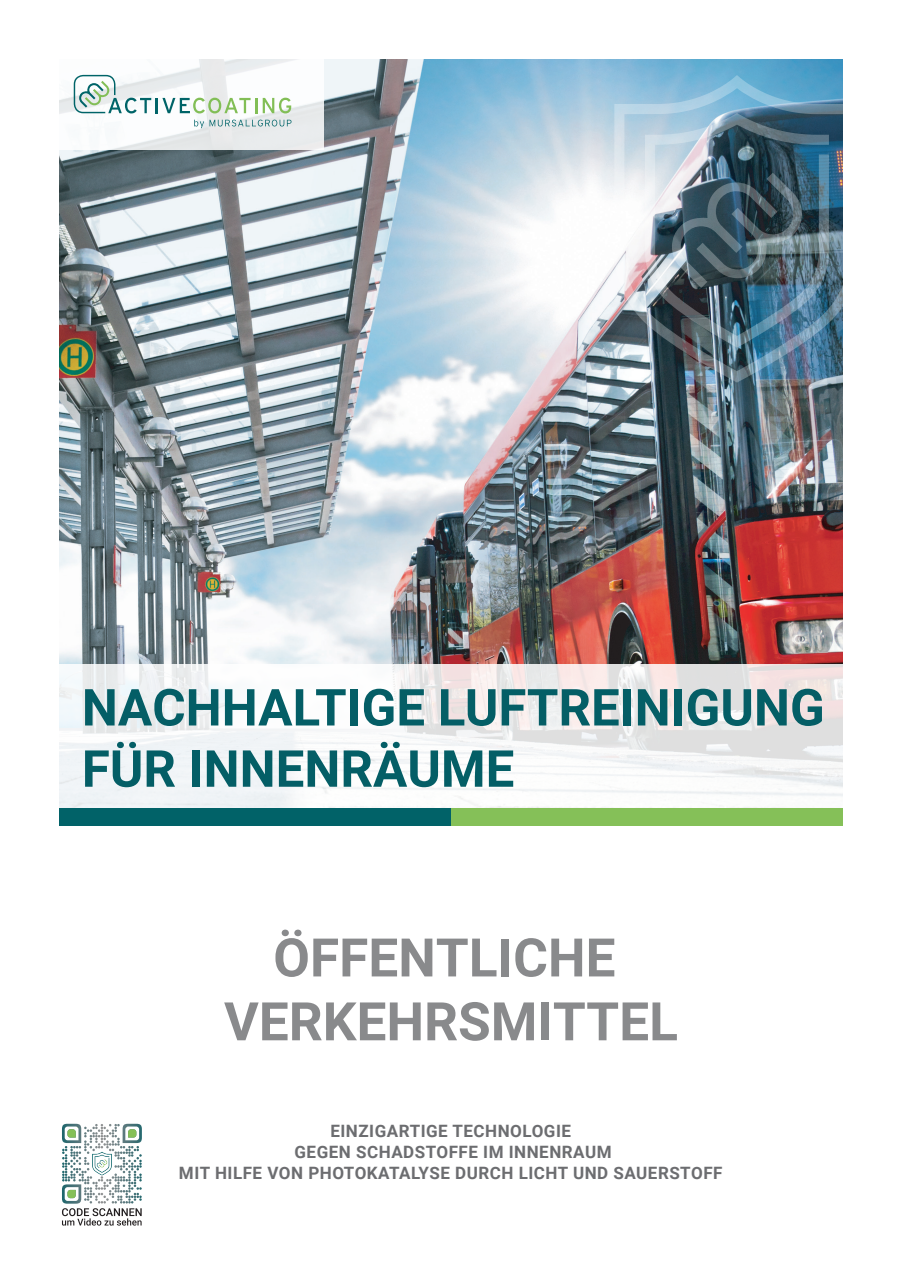
<style>
.page{position:relative;width:902px;height:1272px;background:#fff}
.page>*{position:absolute;margin:0;border:0;box-sizing:border-box;transform-origin:0 0}
.t1{font:700 53.25px/63.9px "Roboto";color:#6c6d70;text-align:center}
.t2{font:700 51px/61.2px "Roboto";color:#045e66}
.t3{font:700 16.95px/21.3px "Roboto";letter-spacing:.03em;color:#6c6d70;text-align:center}
</style>
<div class="page">
<img style="left:60px;top:60px;width:782px;height:604px">
<svg style="left:60px;top:60px;width:263px;height:89px"></svg>
<svg style="left:263px;top:98px;width:28px;height:15px"></svg>
<svg style="left:194px;top:119px;width:97px;height:9px"></svg>
<svg style="left:74px;top:75px;width:183px;height:38px"></svg>
<svg style="left:60px;top:664px;width:782px;height:144px"></svg>
<div style="left:451px;top:808px;width:391px;height:17px;background:#85c058"></div>
<div style="left:60px;top:808px;width:391px;height:17px;background:#016268"></div>
<img style="left:614px;top:75px;width:229px;height:307px">
<img style="left:645px;top:113px;width:183px;height:234px">
<svg style="left:62px;top:1123px;width:80px;height:102px"></svg>
<h2 class="t2" style="left:82px;top:675px;width:744px">NACHHALTIGE LUFTREINIGUNG<br>FÜR INNENRÄUME</h2>
<h1 class="t1" style="left:224px;top:923px;width:455px">ÖFFENTLICHE<br>VERKEHRSMITTEL</h1>
<p class="t3" style="left:179px;top:1119px;width:545px">EINZIGARTIGE TECHNOLOGIE<br>GEGEN SCHADSTOFFE IM INNENRAUM<br>MIT HILFE VON PHOTOKATALYSE DURCH LICHT UND SAUERSTOFF</p>
</div>
